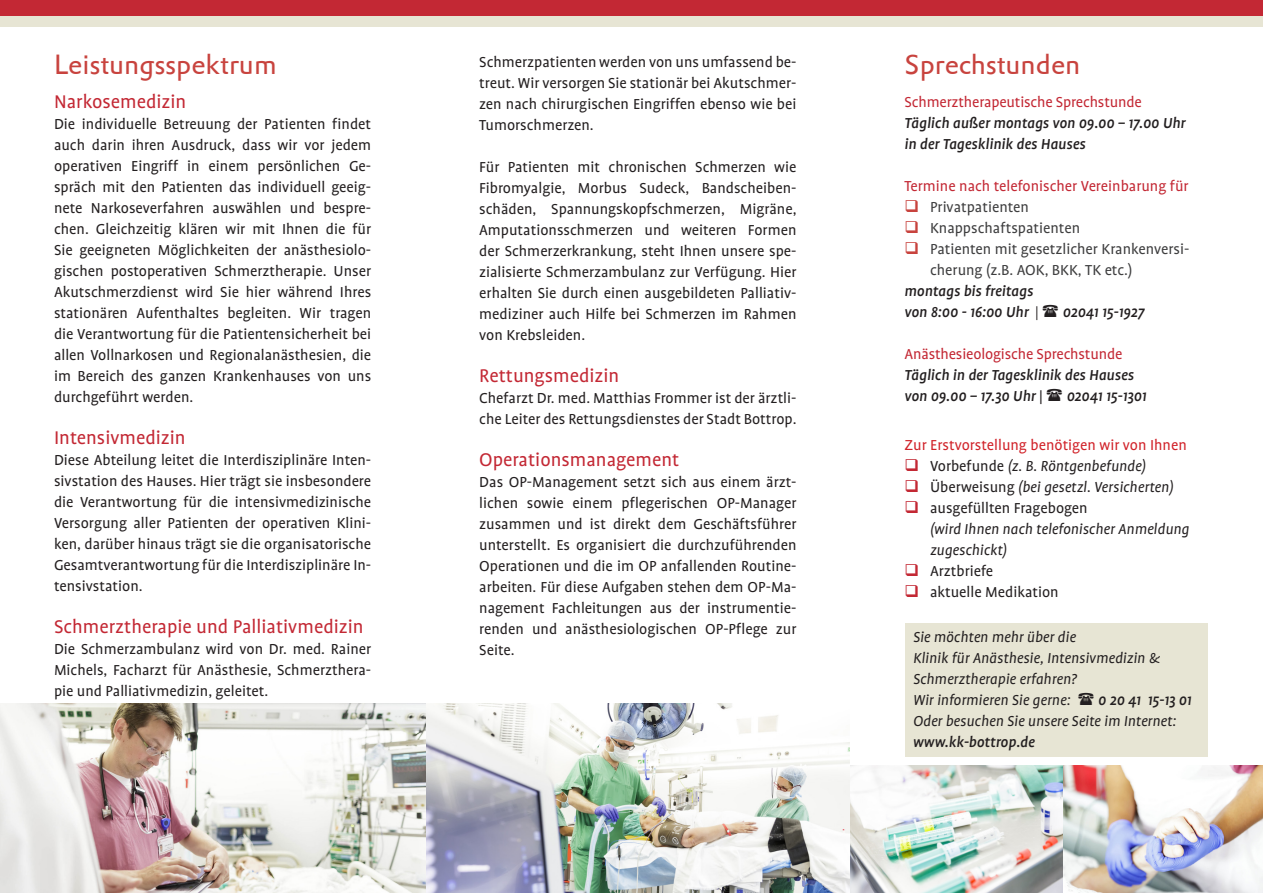
<style>
.page{position:relative;width:1263px;height:893px;background:#fff}
.page>*{position:absolute;margin:0;border:0;box-sizing:border-box;transform-origin:0 0}
.Header_II{font:27px "DTL Prokyon T";color:#c8433e}
.Fließtext{font:21px "Profile";color:#c32834}
.Fließtext-2{font:16.5px/21px "Profile";color:#231f20;text-align:justify}
.Fließtext-3{font:italic 16.5px/21px "Profile";color:#231f20}
.Fließtext-4{font:italic 500 16.5px "Profile";color:#231f20}
.Fließtext-5{font:16.5px "Profile";letter-spacing:-.01em;color:#c32834}
.t1{font:16.5px/21px "Profile";color:#3e3e3f}
.Grundschrift{font:16.5px "Profile";color:#d1232a}
.s1{font-weight:300;font-style:normal;font-size:15px}
.s2{font-weight:400;font-style:normal;font-size:15px}
.s3{font-style:normal}
</style>
<div class="page">
<div style="left:905px;top:623px;width:303px;height:134px;background:#e7e5d4"></div>
<img style="left:0;top:704px;width:849px;height:189px">
<img style="left:850px;top:765px;width:413px;height:128px">
<div style="left:0;top:0;width:1263px;height:16px;background:#c32834"></div>
<div style="left:0;top:16px;width:1263px;height:11px;background:#e7e5d4"></div>
<p class="Header_II" style="left:54px;top:47px;width:224px">Leistungsspektrum</p>
<p class="Fließtext-2" style="left:479px;top:51px;width:319px">Schmerzpatienten werden von uns umfassend be&shy;treut. Wir versorgen Sie stationär bei Akutschmer&shy;zen nach chirurgischen Eingriffen ebenso wie bei Tumorschmerzen.</p>
<p class="Fließtext-2" style="left:479px;top:156px;width:319px">Für Patienten mit chronischen Schmerzen wie Fibromyalgie, Morbus Sudeck, Bandscheiben&shy;schäden, Spannungskopfschmerzen, Migräne, Amputationsschmerzen und weiteren Formen der Schmerzerkrankung, steht Ihnen unsere spe&shy;zialisierte Schmerzambulanz zur Verfügung. Hier erhalten Sie durch einen ausgebildeten Palliativ&shy;mediziner auch Hilfe bei Schmerzen im Rahmen von Krebsleiden.</p>
<p class="Fließtext" style="left:479px;top:365px;width:142px">Rettungsmedizin</p>
<p class="Fließtext-2" style="left:479px;top:387px;width:319px">Chefarzt Dr. med. Matthias Frommer ist der ärztli&shy;che Leiter des Rettungsdienstes der Stadt Bottrop.</p>
<p class="Fließtext" style="left:479px;top:449px;width:202px">Operationsmanagement</p>
<p class="Fließtext-2" style="left:479px;top:471px;width:319px">Das OP-Management setzt sich aus einem ärzt&shy;lichen sowie einem pflegerischen OP-Manager zusammen und ist direkt dem Geschäftsführer unterstellt. Es organisiert die durchzuführenden Operationen und die im OP anfallenden Routine&shy;arbeiten. Für diese Aufgaben stehen dem OP-Ma&shy;nagement Fachleitungen aus der instrumentie&shy;renden und anästhesiologischen OP-Pflege zur Seite.</p>
<p class="Fließtext" style="left:54px;top:91px;width:134px">Narkosemedizin</p>
<p class="Fließtext-2" style="left:54px;top:114px;width:319px">Die individuelle Betreuung der Patienten findet auch darin ihren Ausdruck, dass wir vor jedem operativen Eingriff in einem persönlichen Ge&shy;spräch mit den Patienten das individuell geeig&shy;nete Narkoseverfahren auswählen und bespre&shy;chen. Gleichzeitig klären wir mit Ihnen die für Sie geeigneten Möglichkeiten der anästhesiolo&shy;gischen postoperativen Schmerztherapie. Unser Akutschmerzdienst wird Sie hier während Ihres stationären Aufenthaltes begleiten. Wir tragen die Verantwortung für die Patientensicherheit bei allen Vollnarkosen und Regionalanästhesien, die im Bereich des ganzen Krankenhauses von uns durchgeführt werden.</p>
<p class="Fließtext" style="left:54px;top:427px;width:133px">Intensivmedizin</p>
<p class="Fließtext-2" style="left:54px;top:450px;width:319px">Diese Abteilung leitet die Interdisziplinäre Inten&shy;sivstation des Hauses. Hier trägt sie insbesondere die Verantwortung für die intensivmedizinische Versorgung aller Patienten der operativen Klini&shy;ken, darüber hinaus trägt sie die organisatorische Gesamtverantwortung für die Interdisziplinäre In&shy;tensivstation.</p>
<p class="Fließtext" style="left:54px;top:616px;width:311px">Schmerztherapie und Palliativmedizin</p>
<p class="Fließtext-2" style="left:54px;top:639px;width:319px">Die Schmerzambulanz wird von Dr. med. Rainer Michels, Facharzt für Anästhesie, Schmerzthera&shy;pie und Palliativmedizin, geleitet.</p>
<p class="Header_II" style="left:904px;top:47px;width:177px">Sprechstunden</p>
<p class="Fließtext-5" style="left:904px;top:93px;width:239px">Schmerztherapeutische Sprechstunde</p>
<p class="Fließtext-4" style="left:904px;top:114px;width:283px">Täglich außer montags von 09.00 – 17.00 Uhr</p>
<p class="Fließtext-4" style="left:904px;top:135px;width:183px">in der Tagesklinik des Hauses</p>
<p class="Fließtext-5" style="left:904px;top:177px;width:286px">Termine nach telefonischer Vereinbarung für</p>
<p class="t1" style="left:930px;top:197px;width:100px">Privatpatienten</p>
<p class="t1" style="left:930px;top:218px;width:152px">Knappschaftspatienten</p>
<p class="t1" style="left:930px;top:239px;width:261px">Patienten mit gesetzlicher Krankenversi&shy;cherung (z.B. AOK, BKK, TK etc.)</p>
<p class="Fließtext-4" style="left:904px;top:282px;width:130px">montags bis freitags</p>
<p class="Fließtext-4" style="left:904px;top:303px;width:136px">von 8:00 - 16:00 Uhr <span class="s1">|</span></p>
<p class="Fließtext-4" style="left:1063px;top:303px;width:83px">02041 15-1927</p>
<p class="Fließtext-5" style="left:904px;top:345px;width:219px">Anästhesieologische Sprechstunde</p>
<p class="Fließtext-4" style="left:904px;top:366px;width:231px">Täglich in der Tagesklinik des Hauses</p>
<p class="Fließtext-4" style="left:904px;top:387px;width:140px">von 09.00 – 17.30 Uhr <span class="s2">|</span></p>
<p class="Fließtext-4" style="left:1067px;top:387px;width:82px">02041 15-1301</p>
<p class="Grundschrift" style="left:904px;top:436px;width:284px">Zur Erstvorstellung benötigen wir von Ihnen</p>
<p class="Fließtext-3" style="left:930px;top:456px;width:217px"><span class="s3">Vorbefunde</span> (z. B. Röntgenbefunde)</p>
<p class="Fließtext-3" style="left:930px;top:477px;width:245px"><span class="s3">Überweisung</span> (bei gesetzl. Versicherten)</p>
<p class="Fließtext-3" style="left:930px;top:498px;width:261px"><span class="s3">ausgefüllten Fragebogen<br></span>(wird Ihnen nach telefonischer Anmeldung zugeschickt)</p>
<p class="Fließtext-2" style="left:930px;top:561px;width:65px">Arztbriefe</p>
<p class="Fließtext-2" style="left:930px;top:582px;width:130px">aktuelle Medikation</p>
<p class="Fließtext-3" style="left:913px;top:627px;width:164px">Sie möchten mehr über die</p>
<p class="Fließtext-3" style="left:913px;top:648px;width:249px">Klinik für Anästhesie, Intensivmedizin &amp;<br>Schmerztherapie erfahren?<br>Wir informieren Sie gerne:</p>
<p class="Fließtext-4" style="left:1098px;top:691px;width:95px">0 20 41 15-13 01</p>
<p class="Fließtext-3" style="left:913px;top:711px;width:265px">Oder besuchen Sie unsere Seite im Internet:</p>
<p class="Fließtext-4" style="left:913px;top:733px;width:123px">www.kk-bottrop.de</p>
</div>
